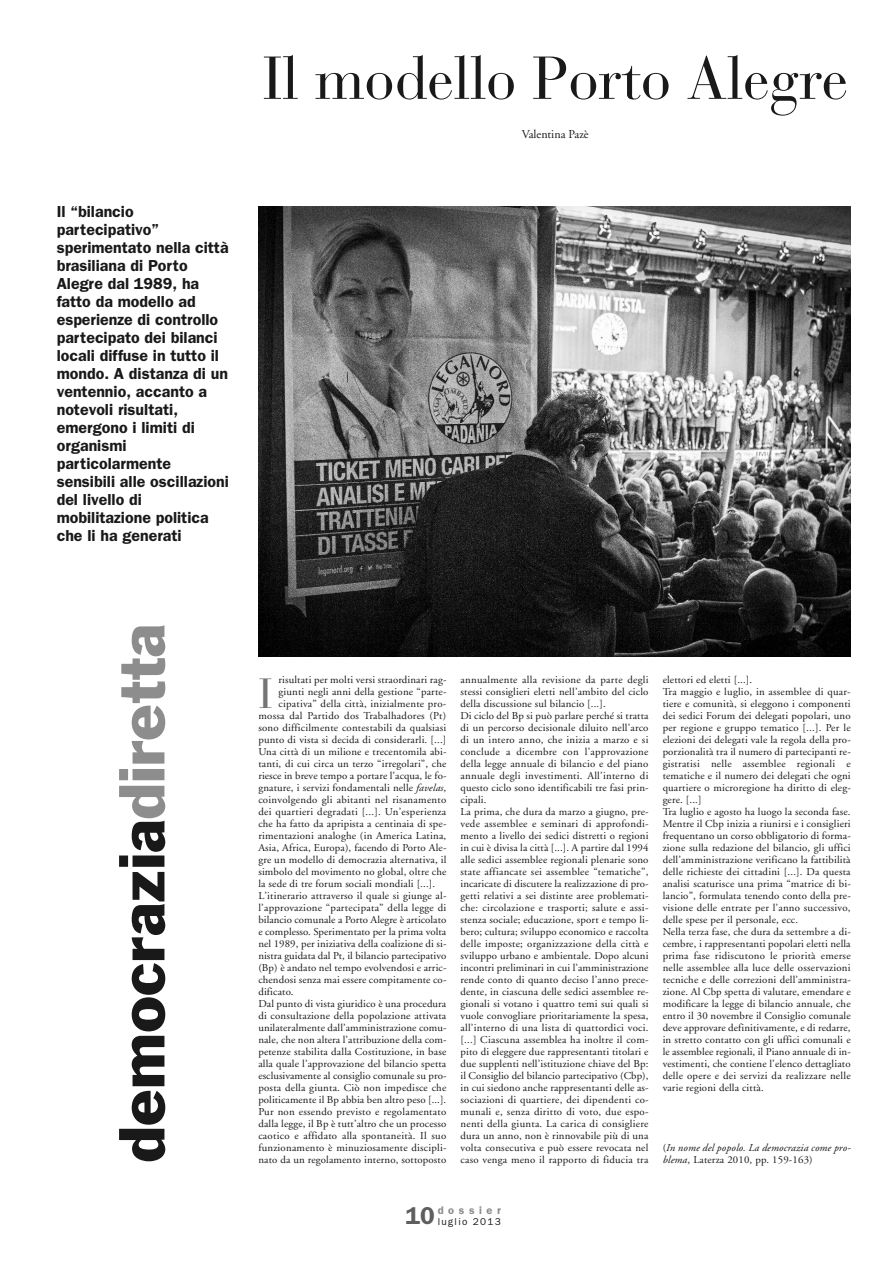
<style>
.page{position:relative;width:879px;height:1276px;background:#fff}
.page>*{position:absolute;margin:0;border:0;box-sizing:border-box;transform-origin:0 0}
.t1{font:60px "Bauer Bodoni";letter-spacing:-.005em;color:#191919}
.t2{font:60px "Franklin Gothic";color:#191919}
.t3{font:41.9px "Bauer Bodoni";color:#757575}
.t4{font:600 16px/18px "Franklin Gothic";color:#191919}
.t5{font:12px "Adobe Garamond";color:#191919}
.t6{font:600 11.1px "Franklin Gothic";letter-spacing:.415em;color:#8c8c8c}
.t7{font:10.5px/12px "Adobe Garamond";letter-spacing:.015em;color:#191919}
.t8{font:italic 10.5px/12px "Adobe Garamond";letter-spacing:.015em;color:#191919}
.t9{font:10px "Franklin Gothic";letter-spacing:.135em;color:#191919}
.s1{font-style:italic}
.s2{font-style:normal}
.s3{font-size:24.5px;color:#5e5e5e}
</style>
<div class="page">
<svg style="left:119px;top:625px;width:46px;height:193px"></svg>
<img style="left:258px;top:207px;width:592px;height:449px">
<p class="t4" style="left:57px;top:202px;width:174px">Il “bilancio partecipativo” sperimentato nella città brasiliana di Porto<br>Alegre dal 1989, ha fatto da modello ad esperienze di controllo partecipato dei bilanci locali diffuse in tutto il mondo. A distanza di un ventennio, accanto a notevoli risultati, emergono i limiti di organismi particolarmente sensibili alle oscillazioni del livello di mobilitazione politica che li ha generati</p>
<h1 class="t1" style="left:262px;top:42px;width:587px">Il modello Porto Alegre</h1>
<p class="t5" style="left:522px;top:128px;width:68px">Valentina Pazè</p>
<h1 class="t2" style="left:103px;top:1162px;width:344px;rotate:-90deg">democrazia</h1>
<p class="t7" style="left:279px;top:674px;width:169px">risultati per molti versi straordinari rag-</p>
<p class="t7" style="left:279px;top:686px;width:169px">giunti negli anni della gestione “parte-</p>
<p class="t7" style="left:279px;top:698px;width:169px">cipativa” della città, inizialmente pro-</p>
<p class="t7" style="left:258px;top:710px;width:189px">mossa dal Partido dos Trabalhadores (Pt)</p>
<p class="t7" style="left:258px;top:722px;width:189px">sono difficilmente contestabili da qualsiasi</p>
<p class="t7" style="left:258px;top:734px;width:189px">punto di vista si decida di considerarli. [...]</p>
<p class="t7" style="left:258px;top:746px;width:190px">Una città di un milione e trecentomila abi-</p>
<p class="t7" style="left:258px;top:758px;width:189px">tanti, di cui circa un terzo “irregolari”, che</p>
<p class="t7" style="left:258px;top:770px;width:190px">riesce in breve tempo a portare l’acqua, le fo-</p>
<p class="t7" style="left:258px;top:782px;width:189px">gnature, i servizi fondamentali nelle <span class="s1">favelas</span>,</p>
<p class="t7" style="left:258px;top:794px;width:189px">coinvolgendo gli abitanti nel risanamento</p>
<p class="t7" style="left:258px;top:806px;width:189px">dei quartieri degradati [...]. Un’esperienza</p>
<p class="t7" style="left:258px;top:818px;width:190px">che ha fatto da apripista a centinaia di spe-</p>
<p class="t7" style="left:258px;top:830px;width:189px">rimentazioni analoghe (in America Latina,</p>
<p class="t7" style="left:258px;top:842px;width:190px">Asia, Africa, Europa), facendo di Porto Ale-</p>
<p class="t7" style="left:258px;top:854px;width:189px">gre un modello di democrazia alternativa, il</p>
<p class="t7" style="left:258px;top:866px;width:189px">simbolo del movimento no global, oltre che</p>
<p class="t7" style="left:258px;top:878px;width:178px">la sede di tre forum sociali mondiali [...].</p>
<p class="t7" style="left:258px;top:890px;width:190px">L’itinerario attraverso il quale si giunge al-</p>
<p class="t7" style="left:258px;top:902px;width:189px">l’approvazione “partecipata” della legge di</p>
<p class="t7" style="left:258px;top:914px;width:189px">bilancio comunale a Porto Alegre è articolato</p>
<p class="t7" style="left:258px;top:926px;width:189px">e complesso. Sperimentato per la prima volta</p>
<p class="t7" style="left:258px;top:938px;width:190px">nel 1989, per iniziativa della coalizione di si-</p>
<p class="t7" style="left:258px;top:950px;width:189px">nistra guidata dal Pt, il bilancio partecipativo</p>
<p class="t7" style="left:258px;top:962px;width:190px">(Bp) è andato nel tempo evolvendosi e arric-</p>
<p class="t7" style="left:258px;top:974px;width:190px">chendosi senza mai essere compitamente co-</p>
<p class="t7" style="left:258px;top:986px;width:37px">dificato.</p>
<p class="t7" style="left:258px;top:998px;width:189px">Dal punto di vista giuridico è una procedura</p>
<p class="t7" style="left:258px;top:1010px;width:189px">di consultazione della popolazione attivata</p>
<p class="t7" style="left:258px;top:1022px;width:190px">unilateralmente dall’amministrazione comu-</p>
<p class="t7" style="left:258px;top:1034px;width:190px">nale, che non altera l’attribuzione della com-</p>
<p class="t7" style="left:258px;top:1046px;width:189px">petenze stabilita dalla Costituzione, in base</p>
<p class="t7" style="left:258px;top:1058px;width:189px">alla quale l’approvazione del bilancio spetta</p>
<p class="t7" style="left:258px;top:1070px;width:190px">esclusivamente al consiglio comunale su pro-</p>
<p class="t7" style="left:258px;top:1082px;width:189px">posta della giunta. Ciò non impedisce che</p>
<p class="t7" style="left:258px;top:1094px;width:189px">politicamente il Bp abbia ben altro peso [...].</p>
<p class="t7" style="left:258px;top:1106px;width:189px">Pur non essendo previsto e regolamentato</p>
<p class="t7" style="left:258px;top:1118px;width:189px">dalla legge, il Bp è tutt’altro che un processo</p>
<p class="t7" style="left:258px;top:1130px;width:189px">caotico e affidato alla spontaneità. Il suo</p>
<p class="t7" style="left:258px;top:1142px;width:190px">funzionamento è minuziosamente discipli-</p>
<p class="t7" style="left:258px;top:1154px;width:189px">nato da un regolamento interno, sottoposto</p>
<h2 class="t3" style="left:258px;top:668px;width:16px">I</h2>
<p class="t7" style="left:460px;top:674px;width:190px">annualmente alla revisione da parte degli stessi consiglieri eletti nell’ambito del ciclo della discussione sul bilancio [...].<br>Di ciclo del Bp si può parlare perché si tratta di un percorso decisionale diluito nell’arco di un intero anno, che inizia a marzo e si conclude a dicembre con l’approvazione della legge annuale di bilancio e del piano annuale degli investimenti. All’interno di questo ciclo sono identificabili tre fasi prin&shy;cipali.<br>La prima, che dura da marzo a giugno, pre&shy;vede assemblee e seminari di approfondi&shy;mento a livello dei sedici distretti o regioni in cui è divisa la città [...]. A partire dal 1994 alle sedici assemblee regionali plenarie sono state affiancate sei assemblee “tematiche”, incaricate di discutere la realizzazione di pro&shy;getti relativi a sei distinte aree problemati&shy;che: circolazione e trasporti; salute e assi&shy;stenza sociale; educazione, sport e tempo li&shy;bero; cultura; sviluppo economico e raccolta delle imposte; organizzazione della città e sviluppo urbano e ambientale. Dopo alcuni incontri preliminari in cui l’amministrazione rende conto di quanto deciso l’anno prece&shy;dente, in ciascuna delle sedici assemblee re&shy;gionali si votano i quattro temi sui quali si vuole convogliare prioritariamente la spesa, all’interno di una lista di quattordici voci. [...] Ciascuna assemblea ha inoltre il com&shy;pito di eleggere due rappresentanti titolari e due supplenti nell’istituzione chiave del Bp: il Consiglio del bilancio partecipativo (Cbp), in cui siedono anche rappresentanti delle as&shy;sociazioni di quartiere, dei dipendenti co&shy;munali e, senza diritto di voto, due espo&shy;nenti della giunta. La carica di consigliere dura un anno, non è rinnovabile più di una volta consecutiva e può essere revocata nel caso venga meno il rapporto di fiducia tra</p>
<p class="t7" style="left:662px;top:674px;width:190px">elettori ed eletti [...].<br>Tra maggio e luglio, in assemblee di quar&shy;tiere e comunità, si eleggono i componenti dei sedici Forum dei delegati popolari, uno per regione e gruppo tematico [...]. Per le elezioni dei delegati vale la regola della pro&shy;porzionalità tra il numero di partecipanti re&shy;gistratisi nelle assemblee regionali e tematiche e il numero dei delegati che ogni quartiere o microregione ha diritto di eleg&shy;gere. [...]<br>Tra luglio e agosto ha luogo la seconda fase.<br>Mentre il Cbp inizia a riunirsi e i consiglieri frequentano un corso obbligatorio di forma&shy;zione sulla redazione del bilancio, gli uffici dell’amministrazione verificano la fattibilità delle richieste dei cittadini [...]. Da questa analisi scaturisce una prima “matrice di bi&shy;lancio”, formulata tenendo conto della pre&shy;visione delle entrate per l’anno successivo, delle spese per il personale, ecc.<br>Nella terza fase, che dura da settembre a di&shy;cembre, i rappresentanti popolari eletti nella prima fase ridiscutono le priorità emerse nelle assemblee alla luce delle osservazioni tecniche e delle correzioni dell’amministra&shy;zione. Al Cbp spetta di valutare, emendare e modificare la legge di bilancio annuale, che entro il 30 novembre il Consiglio comunale deve approvare definitivamente, e di redarre, in stretto contatto con gli uffici comunali e le assemblee regionali, il Piano annuale di in&shy;vestimenti, che contiene l’elenco dettagliato delle opere e dei servizi da realizzare nelle varie regioni della città.</p>
<p class="t8" style="left:662px;top:1142px;width:190px"><span class="s2">(</span>In nome del popolo. La democrazia come pro&shy;blema<span class="s2">, Laterza 2010, pp. 159-163)</span></p>
<p class="t6" style="left:405px;top:1203px;width:97px"><span class="s3">10</span>dossier</p>
<p class="t9" style="left:438px;top:1216px;width:65px">luglio 2013</p>
</div>
